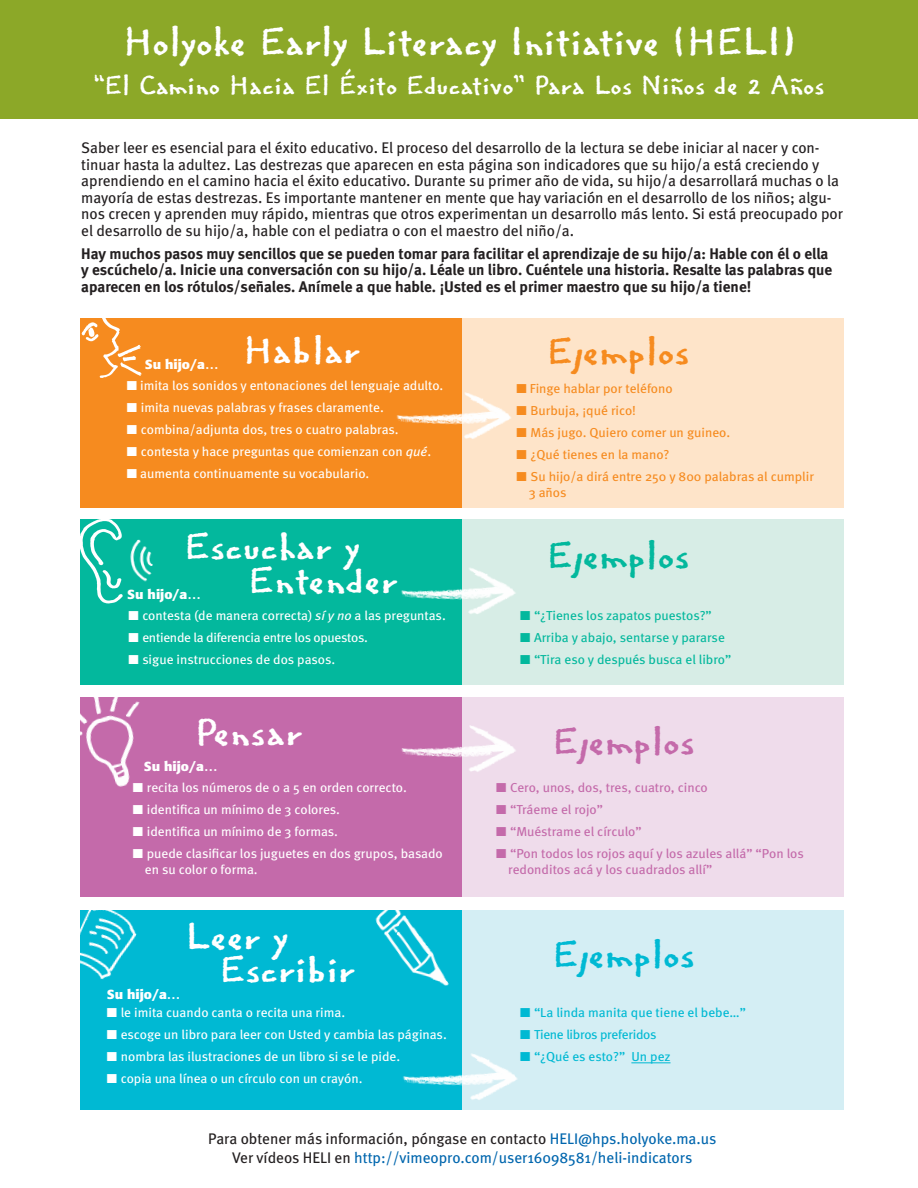
<style>
.page{position:relative;width:918px;height:1188px;background:#fff}
.page>*{position:absolute;margin:0;border:0;box-sizing:border-box;transform-origin:0 0}
.t1{font:42px "Regular Joe";letter-spacing:-.01em;color:#fff}
.t2{font:40.35px/33.2px "Regular Joe";letter-spacing:-.01em;color:#fff;scale:1.04 1}
.t3{font:40.35px "Regular Joe";letter-spacing:-.01em;color:#f68b1f;scale:1.04 1}
.t4{font:40.35px "Regular Joe";letter-spacing:-.01em;color:#03b89d;scale:1.04 1}
.t5{font:40.35px "Regular Joe";letter-spacing:-.01em;color:#c46aaa;scale:1.04 1}
.t6{font:40.35px "Regular Joe";letter-spacing:-.01em;color:#00b9d3;scale:1.04 1}
.t7{font:28.5px "Regular Joe";letter-spacing:-.01em;color:#fff}
.t8{font:15.3px/16.5px "Meta";color:#231f20}
.t9{font:700 15.3px/16.5px "Meta";color:#231f20}
.t10{font:15.3px/19.5px "Meta";color:#0066ae;text-align:center}
.t11{font:12.9px/15.6px "Meta";color:#fff;scale:1.04 1}
.t12{font:12.9px/15.6px "Meta";color:#c46aaa;scale:1.04 1}
.t13{font:12.9px/15.6px "Meta";color:#f68b1f;scale:1.04 1}
.t14{font:12.9px "Meta";color:#03b89d;scale:1.04 1}
.t15{font:12.9px "Meta";letter-spacing:-.005em;color:#00b9d3;scale:1.04 1}
.t16{font:12.9px "Meta";letter-spacing:-.02em;color:#fff;scale:1.04 1}
.t17{font:700 12.9px "Formata";color:#fff;scale:1.04 1}
.s1{font-style:italic}
.s2{color:#231f20}
</style>
<div class="page">
<div style="left:0;top:0;width:918px;height:119px;background:#8ca828"></div>
<div style="left:81px;top:318px;width:381px;height:190px;background:#f68b1f"></div>
<div style="left:81px;top:519px;width:381px;height:166px;background:#03b89d"></div>
<div style="left:81px;top:697px;width:381px;height:200px;background:#c46aaa"></div>
<div style="left:81px;top:911px;width:381px;height:199px;background:#00b9d3"></div>
<div style="left:462px;top:318px;width:382px;height:190px;background:#fee4c9"></div>
<div style="left:462px;top:519px;width:382px;height:166px;background:#d7ede6"></div>
<div style="left:462px;top:697px;width:382px;height:200px;background:#efdceb"></div>
<img style="left:80px;top:318px;width:62px;height:97px">
<img style="left:80px;top:502px;width:39px;height:105px">
<img style="left:110px;top:528px;width:43px;height:79px">
<img style="left:80px;top:679px;width:60px;height:122px">
<img style="left:364px;top:910px;width:103px;height:76px">
<img style="left:80px;top:872px;width:88px;height:135px">
<div style="left:462px;top:911px;width:382px;height:199px;background:#d4eef4"></div>
<img style="left:396px;top:392px;width:115px;height:47px">
<img style="left:401px;top:568px;width:115px;height:46px">
<img style="left:401px;top:725px;width:115px;height:47px">
<img style="left:403px;top:1053px;width:114px;height:47px">
<hr style="left:631px;top:1063px;width:40px;height:1px;background:#00b9d3">
<h1 class="t1" style="left:123px;top:15px;width:674px">Holyoke Early Literacy Initiative (HELI)</h1>
<h3 class="t7" style="left:94px;top:67px;width:732px">“El Camino Hacia El Éxito Educativo” Para Los Niños de 2 Años</h3>
<p class="t8" style="left:81px;top:139px;width:763px">Saber leer es esencial para el éxito educativo. El proceso del desarrollo de la lectura se debe iniciar al nacer y con&shy;tinuar hasta la adultez. Las destrezas que aparecen en esta página son indicadores que su hijo/a está creciendo y aprendiendo en el camino hacia el éxito educativo. Durante su primer año de vida, su hijo/a desarrollará muchas o la mayoría de estas destrezas. Es importante mantener en mente que hay variación en el desarrollo de los niños; algu&shy;nos crecen y aprenden muy rápido, mientras que otros experimentan un desarrollo más lento. Si está preocupado por el desarrollo de su hijo/a, hable con el pediatra o con el maestro del niño/a.</p>
<p class="t9" style="left:81px;top:245px;width:752px">Hay muchos pasos muy sencillos que se pueden tomar para facilitar el aprendizaje de su hijo/a: Hable con él o ella y escúchelo/a. Inicie una conversación con su hijo/a. Léale un libro. Cuéntele una historia. Resalte las palabras que aparecen en los rótulos/señales. Anímele a que hable. ¡Usted es el primer maestro que su hijo/a tiene!</p>
<p class="t17" style="left:145px;top:356px;width:72px">Su hijo/a…</p>
<h2 class="t2" style="left:243px;top:333px;width:114px">Hablar</h2>
<h2 class="t3" style="left:547px;top:325px;width:139px">Ejemplos</h2>
<p class="t11" style="left:127px;top:378px;width:306px">■ imita los sonidos y entonaciones del lenguaje adulto.</p>
<p class="t11" style="left:127px;top:400px;width:249px">■ imita nuevas palabras y frases claramente.</p>
<p class="t11" style="left:127px;top:422px;width:263px">■ combina/adjunta dos, tres o cuatro palabras.</p>
<p class="t11" style="left:127px;top:444px;width:294px">■ contesta y hace preguntas que comienzan con <span class="s1">qué</span>.</p>
<p class="t11" style="left:127px;top:466px;width:235px">■ aumenta continuamente su vocabulario.</p>
<h2 class="t2" style="left:248px;top:529px;width:145px;line-height:33.9px;text-indent:-64px">Escuchar y<br>Entender</h2>
<p class="t17" style="left:127px;top:586px;width:72px">Su hijo/a…</p>
<p class="t11" style="left:128px;top:608px;width:307px">■ contesta (de manera correcta) <span class="s1">sí y no</span> a las preguntas.</p>
<p class="t16" style="left:128px;top:630px;width:232px">■ entiende la diferencia entre los opuestos.</p>
<p class="t11" style="left:128px;top:652px;width:200px">■ sigue instrucciones de dos pasos.</p>
<p class="t13" style="left:517px;top:381px;width:152px">■ Finge hablar por teléfono</p>
<p class="t13" style="left:517px;top:403px;width:116px">■ Burbuja, ¡qué rico!</p>
<p class="t13" style="left:517px;top:425px;width:207px">■ Más jugo. Quiero comer un guineo.</p>
<p class="t13" style="left:517px;top:447px;width:149px">■ ¿Qué tienes en la mano?</p>
<p class="t13" style="left:529px;top:469px;width:276px;text-indent:-12px">■ Su hijo/a dirá entre 250 y 800 palabras al cumplir<br>3 años</p>
<h2 class="t4" style="left:547px;top:530px;width:139px">Ejemplos</h2>
<p class="t14" style="left:520px;top:608px;width:186px">■ “¿Tienes los zapatos puestos?”</p>
<p class="t14" style="left:520px;top:630px;width:199px">■ Arriba y abajo, sentarse y pararse</p>
<p class="t14" style="left:520px;top:652px;width:205px">■ “Tira eso y después busca el libro”</p>
<h2 class="t2" style="left:194px;top:715px;width:106px">Pensar</h2>
<h2 class="t5" style="left:553px;top:715px;width:139px">Ejemplos</h2>
<p class="t17" style="left:144px;top:758px;width:72px">Su hijo/a…</p>
<p class="t11" style="left:133px;top:780px;width:265px">■ recita los números de 0 a 5 en orden correcto.</p>
<p class="t11" style="left:133px;top:802px;width:201px">■ identifica un mínimo de 3 colores.</p>
<p class="t11" style="left:133px;top:824px;width:199px">■ identifica un mínimo de 3 formas.</p>
<p class="t11" style="left:145px;top:846px;width:288px;text-indent:-12px">■ puede clasificar los juguetes en dos grupos, basado en su color o forma.</p>
<p class="t17" style="left:107px;top:986px;width:72px">Su hijo/a…</p>
<h2 class="t2" style="left:219px;top:919px;width:132px;text-indent:-34px">Leer y<br>Escribir</h2>
<p class="t11" style="left:107px;top:1004px;width:231px">■ le imita cuando canta o recita una rima.</p>
<p class="t11" style="left:107px;top:1027px;width:328px">■ escoge un libro para leer con Usted y cambia las páginas.</p>
<p class="t11" style="left:107px;top:1049px;width:284px">■ nombra las ilustraciones de un libro si se le pide.</p>
<p class="t11" style="left:107px;top:1071px;width:248px">■ copia una línea o un círculo con un crayón.</p>
<p class="t12" style="left:496px;top:780px;width:205px">■ Cero, unos, dos, tres, cuatro, cinco</p>
<p class="t12" style="left:496px;top:802px;width:104px">■ “Tráeme el rojo”</p>
<p class="t12" style="left:496px;top:824px;width:142px">■ “Muéstrame el círculo”</p>
<p class="t12" style="left:508px;top:846px;width:286px;text-indent:-12px">■ “Pon todos los rojos aquí y los azules allá” “Pon los redonditos acá y los cuadrados allí”</p>
<h2 class="t6" style="left:553px;top:929px;width:139px">Ejemplos</h2>
<p class="t15" style="left:520px;top:1005px;width:219px">■ “La linda manita que tiene el bebe…”</p>
<p class="t15" style="left:520px;top:1027px;width:133px">■ Tiene libros preferidos</p>
<p class="t15" style="left:520px;top:1049px;width:146px">■ “¿Qué es esto?” Un pez</p>
<p class="t10" style="left:208px;top:1128px;width:510px"><span class="s2">Para obtener más información, póngase en contacto</span> HELI@hps.holyoke.ma.us<br><span class="s2">Ver vídeos HELI en</span> http://vimeopro.com/user16098581/heli-indicators</p>
</div>
